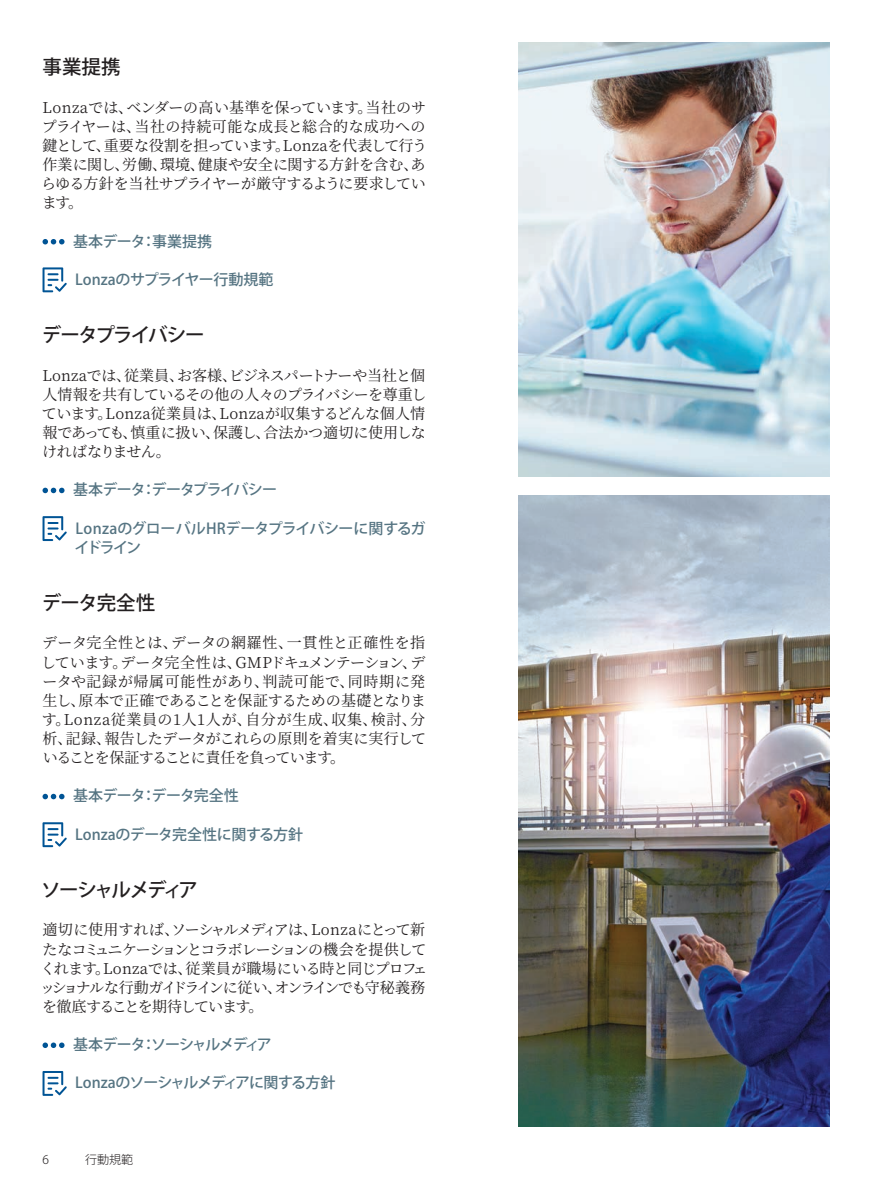
<style>
.page{position:relative;width:893px;height:1191px;background:#fff}
.page>*{position:absolute;margin:0;border:0;box-sizing:border-box;transform-origin:0 0}
.Subtitle_13pt{font:500 19.5px "Koz Go Pro";letter-spacing:-.07em;color:#231f20}
.Subtitle_13pt-2{font:500 19.5px "Koz Go Pro";letter-spacing:-.1em;color:#231f20}
.Body_Copy_Garamond{font:15px/19.2px "Source Han Serif";letter-spacing:-.035em;color:#231f20;text-align:justify}
.Body_Copy_Garamond-2{font:15px/19.2px "Source Han Serif";letter-spacing:-.01em;color:#231f20}
.Body_Copy_Garamond-3{font:15px/19.2px "Source Han Serif";letter-spacing:-.07em;color:#231f20}
.Body_Copy_Conduit_1{font:500 15px/19.2px "Koz Go Pro";letter-spacing:-.03em;color:#557482}
.Body_Copy_Garamond-4{font:500 15px "Koz Go Pro";letter-spacing:-.07em;color:#557482}
.Body_Copy_Conduit_1-2{font:500 15px "Koz Go Pro";letter-spacing:-.01em;color:#557482}
.Body_Copy_Conduit_1-3{font:500 15px "Koz Go Pro";letter-spacing:-.065em;color:#557482}
.Body_Copy_Conduit_1-4{font:500 15px "Koz Go Pro";letter-spacing:-.075em;color:#557482}
.Body_Copy_Conduit_1-5{font:500 15px "Koz Go Pro";color:#557482}
.t1{font:300 12px "Koz Go Pro";color:#231f20}
</style>
<div class="page">
<img style="left:519px;top:495px;width:310px;height:631px">
<img style="left:519px;top:43px;width:310px;height:433px">
<svg style="left:43px;top:239px;width:22px;height:5px"></svg>
<svg style="left:43px;top:267px;width:24px;height:25px"></svg>
<svg style="left:43px;top:488px;width:22px;height:5px"></svg>
<svg style="left:43px;top:516px;width:24px;height:25px"></svg>
<svg style="left:43px;top:794px;width:22px;height:5px"></svg>
<svg style="left:43px;top:822px;width:24px;height:25px"></svg>
<svg style="left:43px;top:1042px;width:22px;height:6px"></svg>
<svg style="left:43px;top:1071px;width:24px;height:24px"></svg>
<p class="Subtitle_13pt" style="left:43px;top:55px;width:79px">事業提携</p>
<p class="Body_Copy_Garamond-2" style="left:41px;top:98px;width:388px">Lonzaでは、ベンダーの高い基準を保っています。当社のサプライヤーは、当社の持続可能な成長と総合的な成功への鍵として、重要な役割を担っています。Lonzaを代表して行う作業に関し、労働、環境、健康や安全に関する方針を含む、あらゆる方針を当社サプライヤーが厳守するように要求しています。</p>
<p class="Body_Copy_Conduit_1-5" style="left:73px;top:231px;width:141px">基本データ：事業提携</p>
<p class="Body_Copy_Conduit_1-2" style="left:75px;top:270px;width:200px">Lonzaのサプライヤー行動規範</p>
<p class="Subtitle_13pt" style="left:42px;top:322px;width:165px">データプライバシー</p>
<p class="Body_Copy_Garamond" style="left:42px;top:366px;width:386px">Lonzaでは、従業員、お客様、ビジネスパートナーや当社と個人情報を共有しているその他の人々のプライバシーを尊重しています。Lonza従業員は、Lonzaが収集するどんな個人情報であっても、慎重に扱い、保護し、合法かつ適切に使用しなければなりません。</p>
<p class="Body_Copy_Conduit_1-3" style="left:73px;top:480px;width:206px">基本データ：データプライバシー</p>
<p class="Body_Copy_Conduit_1" style="left:75px;top:519px;width:352px">LonzaのグローバルHRデータプライバシーに関するガイドライン</p>
<p class="Subtitle_13pt" style="left:42px;top:590px;width:115px">データ完全性</p>
<p class="Body_Copy_Garamond" style="left:41px;top:633px;width:387px">データ完全性とは、データの網羅性、一貫性と正確性を指しています。データ完全性は、GMPドキュメンテーション、データや記録が帰属可能性があり、判読可能で、同時期に発生し、原本で正確であることを保証するための基礎となります。Lonza従業員の1人1人が、自分が生成、収集、検討、分析、記録、報告したデータがこれらの原則を着実に実行していることを保証することに責任を負っています。</p>
<p class="Body_Copy_Conduit_1" style="left:73px;top:787px;width:167px">基本データ：データ完全性</p>
<p class="Body_Copy_Conduit_1" style="left:75px;top:825px;width:230px">Lonzaのデータ完全性に関する方針</p>
<p class="Subtitle_13pt-2" style="left:41px;top:877px;width:158px">ソーシャルメディア</p>
<p class="Body_Copy_Garamond-3" style="left:40px;top:920px;width:389px">適切に使用すれば、ソーシャルメディアは、Lonzaにとって新たなコミュニケーションとコラボレーションの機会を提供してくれます。Lonzaでは、従業員が職場にいる時と同じプロフェッショナルな行動ガイドラインに従い、オンラインでも守秘義務を徹底することを期待しています。</p>
<p class="Body_Copy_Conduit_1-4" style="left:73px;top:1035px;width:200px">基本データ：ソーシャルメディア</p>
<p class="Body_Copy_Garamond-4" style="left:75px;top:1073px;width:262px">Lonzaのソーシャルメディアに関する方針</p>
<p class="t1" style="left:43px;top:1151px;width:8px">6</p>
<p class="t1" style="left:85px;top:1151px;width:49px">行動規範</p>
</div>
